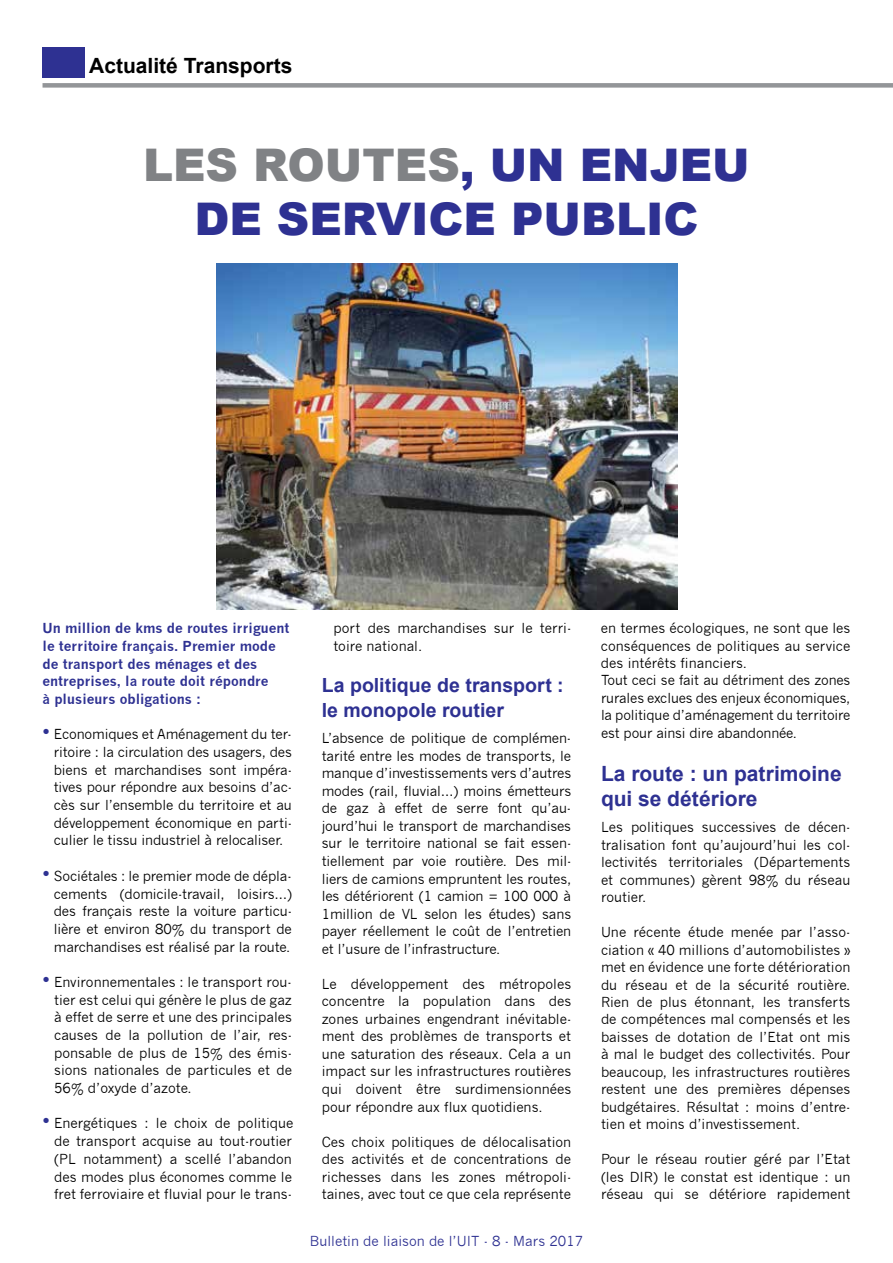
<style>
.page{position:relative;width:893px;height:1263px;background:#fff}
.page>*{position:absolute;margin:0;border:0;box-sizing:border-box;transform-origin:0 0}
.t1{font:900 45px/54px "Arial";color:#2e3192;text-align:center}
.t2{font:700 21px/25.5px "Arial";color:#2e3192}
.t3{font:700 21px "Arial";color:#000}
.t4{font:700 19.5px/25.5px "Arial";color:#2e3192}
.t5{font:13.5px/17.5px "News Gothic";color:#000;text-align:justify}
.t6{font:700 13.5px/17.7px "News Gothic";color:#2e3192}
.t7{font:13.5px "News Gothic";color:#2e3192}
.s1{color:#808285}
.s2{font-size:21px;color:#2e3192}
</style>
<div class="page">
<div style="left:43px;top:83px;width:850px;height:5px;background:#939598"></div>
<div style="left:43px;top:47px;width:42px;height:30px;background:#2e3192"></div>
<img style="left:217px;top:264px;width:461px;height:345px">
<h2 class="t3" style="left:89px;top:54px;width:205px">Actualité Transports</h2>
<h1 class="t1" style="left:143px;top:138px;width:608px"><span class="s1">LES ROUTES</span>, UN ENJEU<br>DE SERVICE PUBLIC</h1>
<p class="t6" style="left:43px;top:619px;width:248px">Un million de kms de routes irriguent le territoire français. Premier mode de transport des ménages et des entreprises, la route doit répondre<br>à plusieurs obligations :</p>
<p class="t5" style="left:54px;top:726px;width:240px;text-indent:-11px"><span class="s2">•</span> Economiques et Aménagement du ter&shy;ritoire : la circulation des usagers, des biens et marchandises sont impéra&shy;tives pour répondre aux besoins d’ac&shy;cès sur l’ensemble du territoire et au développement économique en parti&shy;culier le tissu industriel à relocaliser.</p>
<p class="t5" style="left:54px;top:867px;width:240px;text-indent:-11px"><span class="s2">•</span> Sociétales : le premier mode de dépla&shy;cements (domicile-travail, loisirs…) des français reste la voiture particu&shy;lière et environ 80% du transport de marchandises est réalisé par la route.</p>
<p class="t5" style="left:54px;top:973px;width:239px;text-indent:-12px"><span class="s2">•</span> Environnementales : le transport rou&shy;tier est celui qui génère le plus de gaz à effet de serre et une des principales causes de la pollution de l’air, res&shy;ponsable de plus de 15% des émis&shy;sions nationales de particules et de 56% d’oxyde d’azote.</p>
<p class="t5" style="left:54px;top:1115px;width:241px;text-align:left;text-indent:-12px"><span class="s2">•</span> Energétiques : le choix de politique de transport acquise au tout-routier (PL notamment) a scellé l’abandon des modes plus économes comme le fret ferroviaire et fluvial pour le trans-</p>
<p class="t5" style="left:333px;top:619px;width:239px">port des marchandises sur le terri&shy;toire national.</p>
<h3 class="t4" style="left:322px;top:672px;width:243px">La politique de transport : le monopole routier</h3>
<p class="t5" style="left:322px;top:730px;width:251px">L’absence de politique de complémen&shy;tarité entre les modes de transports, le manque d’investissements vers d’autres modes (rail, fluvial…) moins émetteurs de gaz à effet de serre font qu’au&shy;jourd’hui le transport de marchandises sur le territoire national se fait essen&shy;tiellement par voie routière. Des mil&shy;liers de camions empruntent les routes, les détériorent (1 camion = 100 000 à 1million de VL selon les études) sans payer réellement le coût de l’entretien et l’usure de l’infrastructure.</p>
<p class="t5" style="left:322px;top:975px;width:251px">Le développement des métropoles concentre la population dans des zones urbaines engendrant inévitable&shy;ment des problèmes de transports et une saturation des réseaux. Cela a un impact sur les infrastructures routières qui doivent être surdimensionnées pour répondre aux flux quotidiens.</p>
<p class="t5" style="left:322px;top:1133px;width:251px">Ces choix politiques de délocalisation des activités et de concentrations de richesses dans les zones métropoli&shy;taines, avec tout ce que cela représente</p>
<p class="t7" style="left:310px;top:1233px;width:275px">Bulletin de liaison de l’UIT - 8 - Mars 2017</p>
<p class="t5" style="left:601px;top:619px;width:251px;text-align:left">en termes écologiques, ne sont que les conséquences de politiques au service des intérêts financiers.<br>Tout ceci se fait au détriment des zones rurales exclues des enjeux économiques, la politique d’aménagement du territoire est pour ainsi dire abandonnée.</p>
<h2 class="t2" style="left:601px;top:761px;width:242px">La route : un patrimoine qui se détériore</h2>
<p class="t5" style="left:601px;top:818px;width:251px">Les politiques successives de décen&shy;tralisation font qu’aujourd’hui les col&shy;lectivités territoriales (Départements et communes) gèrent 98% du réseau routier.</p>
<p class="t5" style="left:601px;top:923px;width:251px">Une récente étude menée par l’asso&shy;ciation « 40 millions d’automobilistes » met en évidence une forte détérioration du réseau et de la sécurité routière.<br>Rien de plus étonnant, les transferts de compétences mal compensés et les baisses de dotation de l’Etat ont mis à mal le budget des collectivités. Pour beaucoup, les infrastructures routières restent une des premières dépenses budgétaires. Résultat : moins d’entre&shy;tien et moins d’investissement.</p>
<p class="t5" style="left:601px;top:1151px;width:251px">Pour le réseau routier géré par l’Etat (les DIR) le constat est identique : un réseau qui se détériore rapidement</p>
</div>
